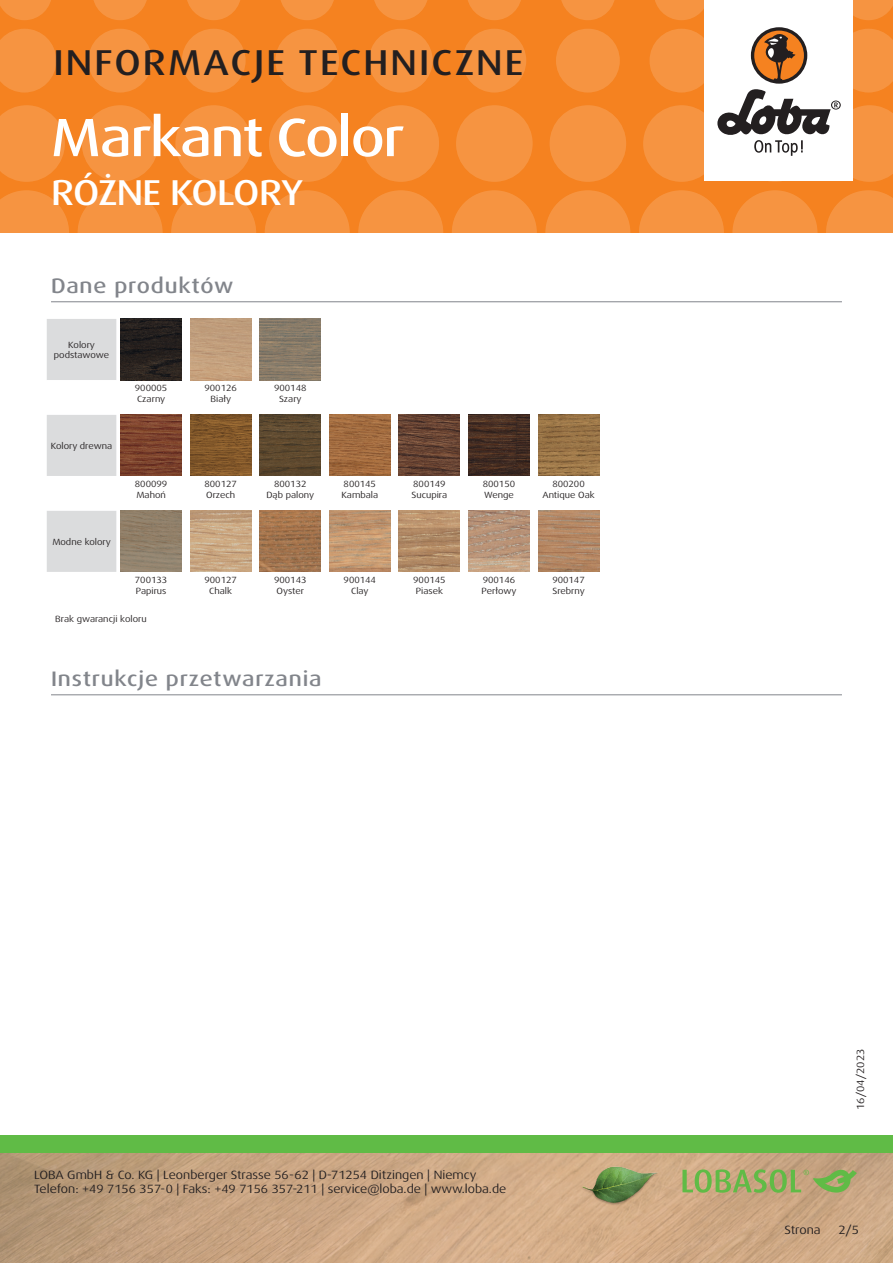
<style>
.page{position:relative;width:893px;height:1263px;background:#fff}
.page>*{position:absolute;margin:0;border:0;box-sizing:border-box;transform-origin:0 0}
.t1{font:500 expanded 54px "Dax Pro";letter-spacing:-.025em;color:#fff}
.t2{font:500 expanded 36px "Dax Pro";letter-spacing:.06em;color:#231f20}
.t3{font:500 expanded 36px "Dax Pro";letter-spacing:-.03em;color:#fff}
.Titel_grau{font:500 expanded 21px "Dax Pro";letter-spacing:.04em;color:#82858b}
.t4{font:expanded 12px/14.4px "Dax Pro";color:#231f20}
.t5{font:expanded 10.5px "Dax Pro";color:#231f20}
.Legende{font:expanded 9px "Dax Pro";color:#231f20}
.Typ{font:expanded 9px/10.8px "Dax Pro";color:#231f20;text-align:center}
.Fussnote{font:expanded 9px "Dax Pro";color:#231f20}
</style>
<div class="page">
<div style="left:0;top:0;width:893px;height:233px;background:#f58220"></div>
<svg style="left:0;top:190px;width:69px;height:43px"></svg>
<svg style="left:78px;top:190px;width:85px;height:85px;fill:#f69441"></svg>
<svg style="left:171px;top:190px;width:85px;height:85px;fill:#f69441"></svg>
<svg style="left:265px;top:190px;width:85px;height:85px;fill:#f69441"></svg>
<svg style="left:358px;top:190px;width:85px;height:85px;fill:#f69441"></svg>
<svg style="left:545px;top:190px;width:85px;height:85px;fill:#f69441"></svg>
<svg style="left:452px;top:190px;width:85px;height:85px;fill:#f69441"></svg>
<svg style="left:732px;top:190px;width:85px;height:85px;fill:#f69441"></svg>
<svg style="left:639px;top:190px;width:85px;height:85px;fill:#f69441"></svg>
<svg style="left:826px;top:190px;width:67px;height:43px"></svg>
<svg style="left:0;top:105px;width:65px;height:77px"></svg>
<svg style="left:82px;top:105px;width:76px;height:77px"></svg>
<svg style="left:175px;top:105px;width:77px;height:77px"></svg>
<svg style="left:269px;top:105px;width:76px;height:77px"></svg>
<svg style="left:456px;top:105px;width:77px;height:77px"></svg>
<svg style="left:362px;top:105px;width:77px;height:77px"></svg>
<svg style="left:550px;top:105px;width:76px;height:77px"></svg>
<svg style="left:0;top:29px;width:56px;height:63px"></svg>
<svg style="left:182px;top:29px;width:64px;height:63px"></svg>
<svg style="left:88px;top:29px;width:64px;height:63px"></svg>
<svg style="left:275px;top:29px;width:64px;height:63px"></svg>
<svg style="left:462px;top:29px;width:64px;height:63px"></svg>
<svg style="left:369px;top:29px;width:64px;height:63px"></svg>
<svg style="left:556px;top:29px;width:64px;height:63px"></svg>
<svg style="left:0;top:0;width:51px;height:20px"></svg>
<svg style="left:187px;top:0;width:53px;height:20px"></svg>
<svg style="left:468px;top:0;width:53px;height:20px"></svg>
<svg style="left:655px;top:0;width:49px;height:20px"></svg>
<svg style="left:93px;top:0;width:54px;height:20px"></svg>
<svg style="left:374px;top:0;width:54px;height:20px"></svg>
<svg style="left:281px;top:0;width:53px;height:20px"></svg>
<svg style="left:561px;top:0;width:54px;height:20px"></svg>
<svg style="left:853px;top:0;width:40px;height:20px"></svg>
<img style="left:0;top:1152px;width:893px;height:111px">
<div style="left:0;top:1135px;width:893px;height:17px;background:#60bb46"></div>
<div style="left:704px;top:0;width:149px;height:181px;background:#fff"></div>
<svg style="left:643px;top:29px;width:250px;height:153px"></svg>
<svg style="left:47px;top:319px;width:69px;height:253px"></svg>
<img style="left:121px;top:319px;width:61px;height:61px">
<img style="left:260px;top:319px;width:61px;height:61px">
<img style="left:121px;top:415px;width:61px;height:61px">
<img style="left:190px;top:415px;width:61px;height:61px">
<img style="left:260px;top:415px;width:61px;height:61px">
<img style="left:329px;top:415px;width:61px;height:61px">
<img style="left:399px;top:415px;width:61px;height:61px">
<img style="left:468px;top:415px;width:61px;height:61px">
<img style="left:538px;top:415px;width:61px;height:61px">
<img style="left:121px;top:511px;width:61px;height:61px">
<img style="left:190px;top:511px;width:61px;height:61px">
<img style="left:260px;top:511px;width:61px;height:61px">
<img style="left:329px;top:511px;width:61px;height:61px">
<img style="left:399px;top:511px;width:61px;height:61px">
<img style="left:468px;top:511px;width:61px;height:61px">
<img style="left:538px;top:511px;width:61px;height:61px">
<img style="left:578px;top:1161px;width:82px;height:81px">
<svg style="left:682px;top:1169px;width:175px;height:24px;background:#9fac69"></svg>
<hr style="left:51px;top:694px;width:791px;height:1px;background:#82858b">
<hr style="left:51px;top:301px;width:791px;height:1px;background:#82858b">
<h2 class="t2" style="left:53px;top:40px;width:471px">INFORMACJE TECHNICZNE</h2>
<p class="t1" style="left:51px;top:103px;width:355px">Markant Color</p>
<h2 class="t3" style="left:51px;top:169px;width:253px">RÓŻNE KOLORY</h2>
<p class="Titel_grau" style="left:51px;top:272px;width:184px">Dane produktów</p>
<p class="Typ" style="left:54px;top:339px;width:57px">Kolory podstawowe</p>
<p class="Typ" style="left:51px;top:440px;width:63px">Kolory drewna</p>
<p class="Typ" style="left:52px;top:536px;width:60px">Modne kolory</p>
<p class="Legende" style="left:135px;top:382px;width:34px">900005</p>
<p class="Legende" style="left:137px;top:393px;width:30px">Czarny</p>
<p class="Legende" style="left:135px;top:478px;width:34px">800099</p>
<p class="Legende" style="left:136px;top:489px;width:31px">Mahoń</p>
<p class="Legende" style="left:135px;top:574px;width:34px">700133</p>
<p class="Legende" style="left:136px;top:585px;width:32px">Papirus</p>
<p class="Fussnote" style="left:55px;top:614px;width:93px">Brak gwarancji koloru</p>
<p class="Legende" style="left:204px;top:382px;width:34px">900126</p>
<p class="Legende" style="left:210px;top:393px;width:22px">Biały</p>
<p class="Legende" style="left:274px;top:382px;width:34px">900148</p>
<p class="Legende" style="left:279px;top:393px;width:24px">Szary</p>
<p class="Legende" style="left:204px;top:478px;width:34px">800127</p>
<p class="Legende" style="left:206px;top:489px;width:31px">Orzech</p>
<p class="Legende" style="left:274px;top:478px;width:34px">800132</p>
<p class="Legende" style="left:267px;top:489px;width:49px">Dąb palony</p>
<p class="Legende" style="left:204px;top:574px;width:34px">900127</p>
<p class="Legende" style="left:209px;top:585px;width:24px">Chalk</p>
<p class="Legende" style="left:274px;top:574px;width:34px">900143</p>
<p class="Legende" style="left:277px;top:585px;width:29px">Oyster</p>
<p class="Titel_grau" style="left:51px;top:665px;width:272px">Instrukcje przetwarzania</p>
<p class="Legende" style="left:344px;top:478px;width:34px">800145</p>
<p class="Legende" style="left:341px;top:489px;width:38px">Kambala</p>
<p class="Legende" style="left:344px;top:574px;width:34px">900144</p>
<p class="Legende" style="left:351px;top:585px;width:19px">Clay</p>
<p class="Legende" style="left:413px;top:478px;width:34px">800149</p>
<p class="Legende" style="left:412px;top:489px;width:37px">Sucupira</p>
<p class="Legende" style="left:413px;top:574px;width:34px">900145</p>
<p class="Legende" style="left:416px;top:585px;width:29px">Piasek</p>
<p class="Legende" style="left:483px;top:478px;width:34px">800150</p>
<p class="Legende" style="left:484px;top:489px;width:31px">Wenge</p>
<p class="Legende" style="left:552px;top:478px;width:34px">800200</p>
<p class="Legende" style="left:542px;top:489px;width:54px">Antique Oak</p>
<p class="Legende" style="left:483px;top:574px;width:34px">900146</p>
<p class="Legende" style="left:482px;top:585px;width:37px">Perłowy</p>
<p class="Legende" style="left:552px;top:574px;width:34px">900147</p>
<p class="Legende" style="left:552px;top:585px;width:34px">Srebrny</p>
<h3 class="t4" style="left:34px;top:1167px;width:474px">LOBA GmbH &amp; Co. KG | Leonberger Strasse 56-62 | D-71254 Ditzingen | Niemcy<br>Telefon: +49 7156 357-0 | Faks: +49 7156 357-211 | service@loba.de | www.loba.de</h3>
<p class="t5" style="left:854px;top:1110px;width:63px;rotate:-90deg">16/04/2023</p>
<h3 class="t4" style="left:785px;top:1223px;width:38px">Strona</h3>
<h3 class="t4" style="left:838px;top:1223px;width:22px">2/5</h3>
</div>
